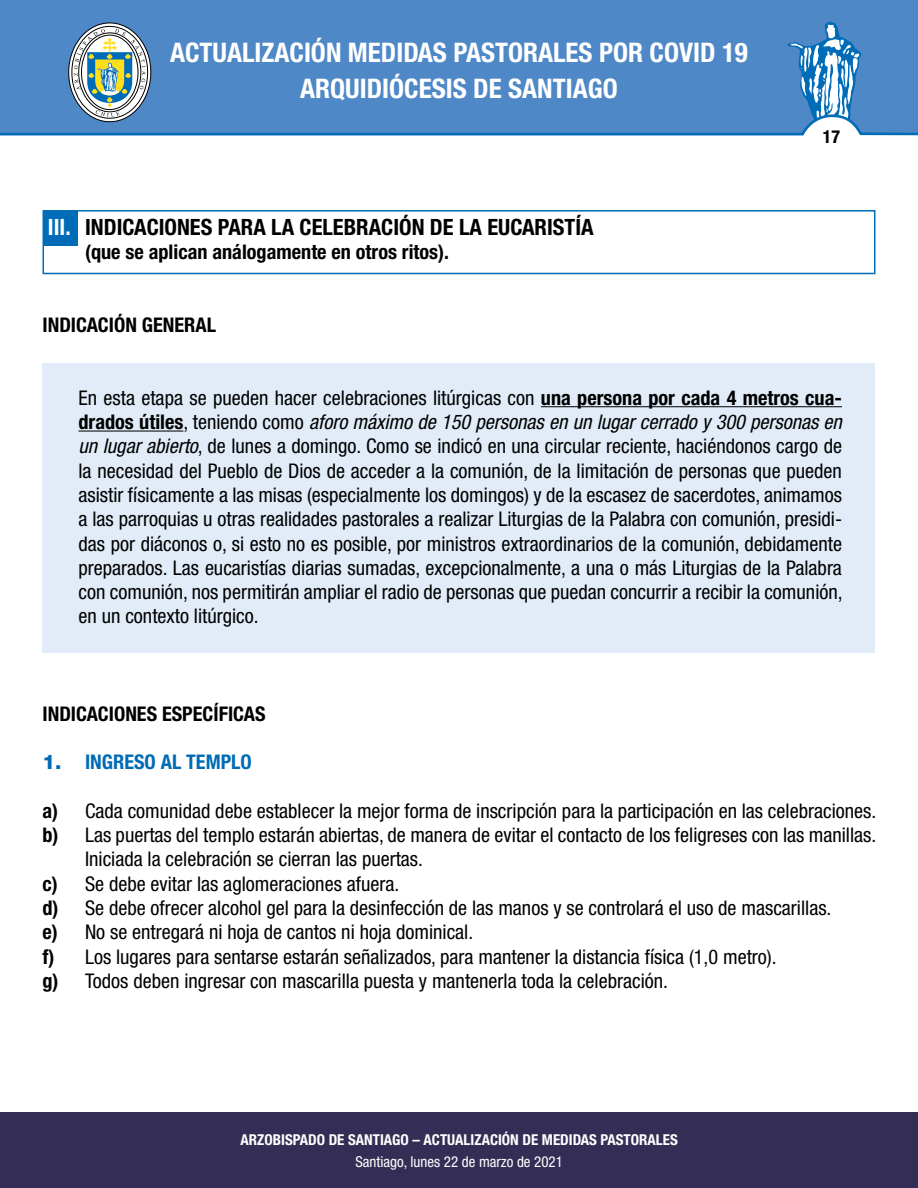
<style>
.page{position:relative;width:918px;height:1188px;background:#fff}
.page>*{position:absolute;margin:0;border:0;box-sizing:border-box;transform-origin:0 0}
.t1{font:700 condensed 27px/36px "Helvetica Neue LT Std";color:#fff;text-align:center}
.t2{font:700 condensed 22.5px "Helvetica Neue LT Std";color:#000}
.t3{font:condensed 20.25px/24.3px "Helvetica Neue LT Std";color:#000;text-align:justify}
.t4{font:700 condensed 20.25px "Helvetica Neue LT Std";color:#000}
.t5{font:700 condensed 20.25px "Helvetica Neue LT Std";color:#006bb6}
.t6{font:700 condensed 18px "Helvetica Neue LT Std";color:#000}
.t7{font:700 condensed 15px "Helvetica Neue LT Std";color:#fff}
.t8{font:condensed 15px "Helvetica Neue LT Std";color:#fff}
.s1{color:#fff}
.s2{font-weight:700}
.s3{font-style:italic}
.s4{font-weight:800;font-stretch:normal}
</style>
<div class="page">
<div style="left:0;top:0;width:918px;height:134px;background:#4f88c7"></div>
<svg style="left:0;top:21px;width:918px;height:115px"></svg>
<div style="left:0;top:1112px;width:918px;height:76px;background:#342e56"></div>
<div style="left:43px;top:363px;width:832px;height:289px;background:#e1ecf8"></div>
<div style="left:43px;top:211px;width:35px;height:35px;background:#006bb6"></div>
<div style="left:43px;top:210px;width:832px;height:64px;border:2px solid #006bb6"></div>
<hr style="left:541px;top:406px;width:301px;height:1px;background:#000">
<hr style="left:79px;top:431px;width:104px;height:1px;background:#000">
<h1 class="t1" style="left:170px;top:34px;width:579px">ACTUALIZACIÓN MEDIDAS PASTORALES POR COVID 19<br>ARQUIDIÓCESIS DE SANTIAGO</h1>
<p class="t2" style="left:48px;top:213px;width:81px"><span class="s1">III.</span> INDICACIONES</p>
<p class="t2" style="left:218px;top:213px;width:13px">PARA</p>
<p class="t2" style="left:271px;top:213px;width:41px">LA CELE</p>
<p class="t2" style="left:344px;top:213px;width:24px">BRACI</p>
<p class="t2" style="left:399px;top:213px;width:123px">ÓN DE LA EUCARIS</p>
<p class="t2" style="left:565px;top:213px;width:29px">TÍA</p>
<p class="t4" style="left:85px;top:239px;width:366px">(QUE SE APLICAN ANÁLOGAMENTE EN OTROS RITOS).</p>
<p class="t4" style="left:43px;top:312px;width:38px">INDICACI</p>
<p class="t4" style="left:114px;top:312px;width:40px">ÓN GENERAL</p>
<p class="t6" style="left:823px;top:125px;width:19px">17</p>
<p class="t3" style="left:79px;top:385px;width:766px">En esta etapa se pueden hacer celebraciones litúrgicas con <span class="s2">UNA PERSONA POR CADA 4 METROS CUA-DRADOS ÚTILES</span>, teniendo como <span class="s3">aforo máximo de 150 personas en un lugar cerrado y 300 personas en un lugar abierto</span>, de lunes a domingo. Como se indicó en una circular reciente, haciéndonos cargo de la necesidad del Pueblo de Dios de acceder a la comunión, de la limitación de personas que pueden asistir físicamente a las misas (especialmente los domingos) y de la escasez de sacerdotes, animamos a las parroquias u otras realidades pastorales a realizar Liturgias de la Palabra con comunión, presidi&shy;das por diáconos o, si esto no es posible, por ministros extraordinarios de la comunión, debidamente preparados. Las eucaristías diarias sumadas, excepcionalmente, a una o más Liturgias de la Palabra con comunión, nos permitirán ampliar el radio de personas que puedan concurrir a recibir la comunión, en un contexto litúrgico.</p>
<p class="t4" style="left:43px;top:701px;width:39px">INDICACIONES</p>
<p class="t4" style="left:162px;top:701px;width:11px">ESPEC</p>
<p class="t4" style="left:213px;top:701px;width:16px">ÍFICAS</p>
<p class="t5" style="left:43px;top:750px;width:60px"><span class="s4">1.</span> INGRESO</p>
<p class="t5" style="left:161px;top:750px;width:48px">AL TEMPLO</p>
<p class="t3" style="left:43px;top:798px;width:835px"><span class="s2">A)</span> Cada comunidad debe establecer la mejor forma de inscripción para la participación en las celebraciones.</p>
<p class="t3" style="left:43px;top:823px;width:835px"><span class="s2">B)</span> Las puertas del templo estarán abiertas, de manera de evitar el contacto de los feligreses con las manillas.</p>
<p class="t3" style="left:85px;top:847px;width:340px">Iniciada la celebración se cierran las puertas.</p>
<p class="t3" style="left:43px;top:871px;width:358px"><span class="s2">C)</span> Se debe evitar las aglomeraciones afuera.</p>
<p class="t3" style="left:43px;top:896px;width:790px"><span class="s2">D)</span> Se debe ofrecer alcohol gel para la desinfección de las manos y se controlará el uso de mascarillas.</p>
<p class="t3" style="left:43px;top:920px;width:432px"><span class="s2">E)</span> No se entregará ni hoja de cantos ni hoja dominical.</p>
<p class="t3" style="left:43px;top:944px;width:736px"><span class="s2">F)</span> Los lugares para sentarse estarán señalizados, para mantener la distancia física (1,0 metro).</p>
<p class="t3" style="left:43px;top:968px;width:627px"><span class="s2">G)</span> Todos deben ingresar con mascarilla puesta y mantenerla toda la celebración.</p>
<p class="t7" style="left:241px;top:1130px;width:439px">ARZOBISPADO DE SANTIAGO – ACTUALIZACIÓN DE MEDIDAS PASTORALES</p>
<p class="t8" style="left:355px;top:1153px;width:209px">Santiago, lunes 22 de marzo de 2021</p>
</div>
